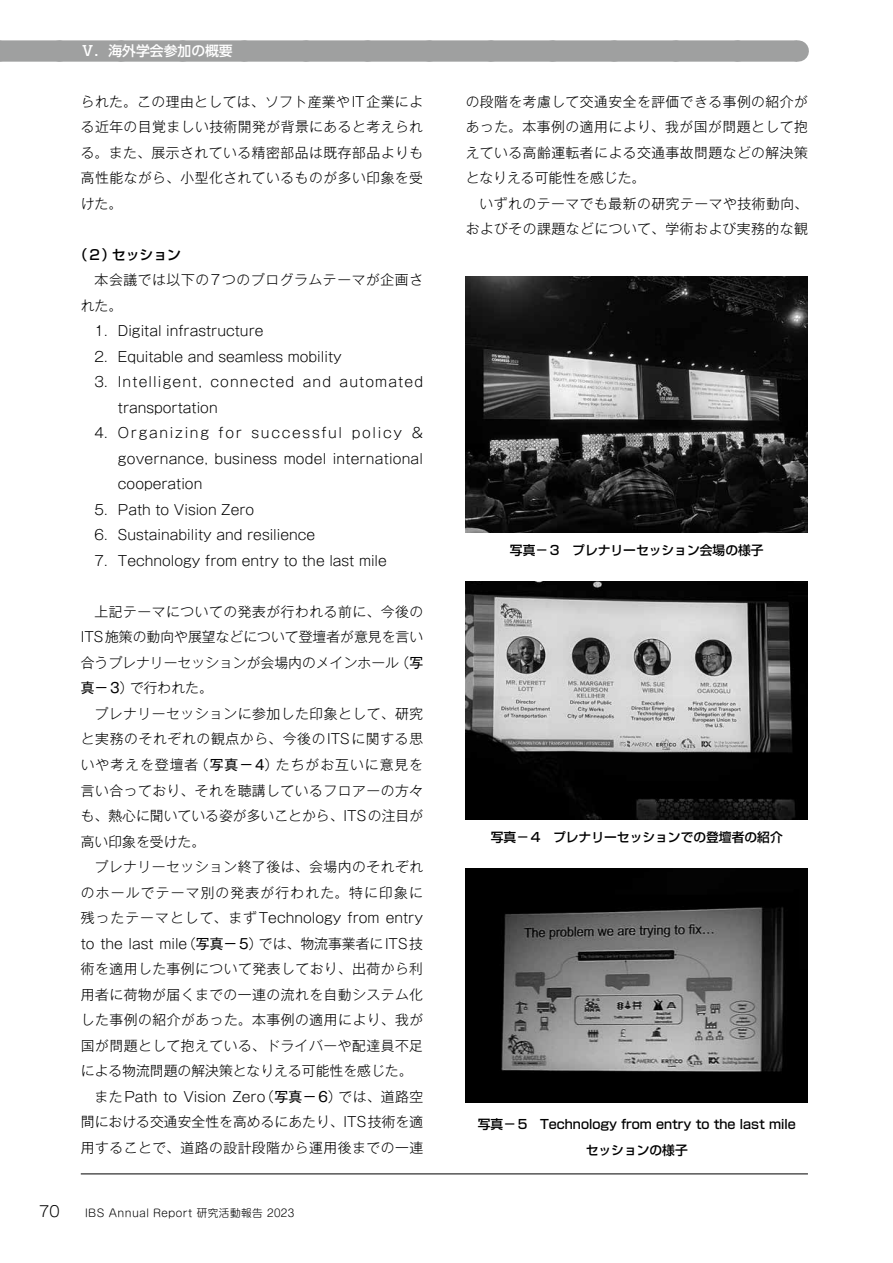
<style>
.page{position:relative;width:893px;height:1263px;background:#fff}
.page>*{position:absolute;margin:0;border:0;box-sizing:border-box;transform-origin:0 0}
.t1{font:300 14.85px "Gothic MB101 Pro";color:#000}
.t2{font:300 13.8px/25.5px "Gothic MB101 Pro";letter-spacing:.035em;color:#000;text-align:justify}
.t3{font:300 13.8px "Gothic MB101 Pro";color:#000}
.t4{font:300 13.8px "Gothic MB101 Pro";letter-spacing:.015em;color:#000}
.t5{font:300 13.8px "Gothic MB101 Pro";letter-spacing:.08em;color:#000}
.t6{font:300 13.8px "Gothic MB101 Pro";letter-spacing:.125em;color:#000}
.t7{font:300 13.8px "Gothic MB101 Pro";letter-spacing:.085em;color:#000}
.t8{font:500 13.8px "UD Shin Go Pro";color:#fff}
.t9{font:500 13.8px "Shin Go Pro";color:#000}
.t10{font:500 12.75px/25.5px "Shin Go Pro";color:#000;text-align:center}
.t11{font:300 10.65px "Shin M Go Pro";letter-spacing:.04em;color:#000}
.s1{font-weight:400}
</style>
<div class="page">
<hr style="left:81px;top:1174px;width:727px;height:1px;background:#000">
<div style="left:0;top:40px;width:797px;height:22px;background:#9fa0a0"></div>
<svg style="left:59px;top:40px;width:707px;height:22px"></svg>
<svg style="left:797px;top:40px;width:1px;height:22px"></svg>
<img style="left:466px;top:277px;width:342px;height:255px">
<img style="left:466px;top:581px;width:342px;height:238px">
<img style="left:466px;top:868px;width:342px;height:235px">
<p class="t8" style="left:81px;top:40px;width:154px">Ⅴ．海外学会参加の概要</p>
<p class="t2" style="left:81px;top:87px;width:344px">られた。この理由としては、ソフト産業やIT企業による近年の目覚ましい技術開発が背景にあると考えられる。また、展示されている精密部品は既存部品よりも高性能ながら、小型化されているものが多い印象を受けた。</p>
<p class="t9" style="left:74px;top:243px;width:109px">（２）セッション</p>
<p class="t2" style="left:95px;top:265px;width:330px">本会議では以下の7つのプログラムテーマが企画さ</p>
<p class="t2" style="left:81px;top:291px;width:43px">れた。</p>
<p class="t3" style="left:95px;top:320px;width:170px">1．Digital infrastructure</p>
<p class="t3" style="left:95px;top:345px;width:249px">2．Equitable and seamless mobility</p>
<p class="t5" style="left:95px;top:371px;width:330px">3．Intelligent, connected and automated</p>
<p class="t3" style="left:118px;top:396px;width:101px">transportation</p>
<p class="t6" style="left:95px;top:422px;width:330px">4．Organizing for successful policy &amp;</p>
<p class="t4" style="left:118px;top:447px;width:307px">governance, business model international</p>
<p class="t3" style="left:118px;top:473px;width:86px">cooperation</p>
<p class="t3" style="left:95px;top:498px;width:161px">5．Path to Vision Zero</p>
<p class="t3" style="left:95px;top:524px;width:222px">6．Sustainability and resilience</p>
<p class="t3" style="left:95px;top:549px;width:294px">7．Technology from entry to the last mile</p>
<p class="t2" style="left:81px;top:597px;width:344px;text-indent:14px">上記テーマについての発表が行われる前に、今後のITS施策の動向や展望などについて登壇者が意見を言い合うプレナリーセッションが会場内のメインホール（<span class="s1">写真－3</span>）で行われた。</p>
<p class="t2" style="left:81px;top:699px;width:344px;text-indent:14px">プレナリーセッションに参加した印象として、研究と実務のそれぞれの観点から、今後のITSに関する思いや考えを登壇者（<span class="s1">写真－4</span>）たちがお互いに意見を言い合っており、それを聴講しているフロアーの方々も、熱心に聞いている姿が多いことから、ITSの注目が高い印象を受けた。</p>
<p class="t2" style="left:95px;top:852px;width:330px">プレナリーセッション終了後は、会場内のそれぞれ</p>
<p class="t7" style="left:81px;top:881px;width:344px">のホールでテーマ別の発表が行われた。特に印象に</p>
<p class="t3" style="left:81px;top:906px;width:344px">残ったテーマとして、まずTechnology from entry</p>
<p class="t3" style="left:81px;top:932px;width:344px">to the last mile（<span class="s1">写真－5</span>）では、物流事業者にITS技</p>
<p class="t2" style="left:81px;top:954px;width:344px">術を適用した事例について発表しており、出荷から利</p>
<p class="t2" style="left:81px;top:980px;width:344px">用者に荷物が届くまでの一連の流れを自動システム化</p>
<p class="t2" style="left:81px;top:1005px;width:344px">した事例の紹介があった。本事例の適用により、我が</p>
<p class="t2" style="left:81px;top:1031px;width:344px">国が問題として抱えている、ドライバーや配達員不足</p>
<p class="t3" style="left:81px;top:1059px;width:333px">による物流問題の解決策となりえる可能性を感じた。</p>
<p class="t3" style="left:95px;top:1085px;width:330px">またPath to Vision Zero（<span class="s1">写真－6</span>）では、道路空</p>
<p class="t3" style="left:81px;top:1110px;width:344px">間における交通安全性を高めるにあたり、ITS技術を適</p>
<p class="t2" style="left:81px;top:1133px;width:344px">用することで、道路の設計段階から運用後までの一連</p>
<p class="t1" style="left:39px;top:1198px;width:22px">70</p>
<p class="t11" style="left:85px;top:1204px;width:211px">IBS Annual Report 研究活動報告 2023</p>
<p class="t2" style="left:466px;top:87px;width:344px">の段階を考慮して交通安全を評価できる事例の紹介があった。本事例の適用により、我が国が問題として抱えている高齢運転者による交通事故問題などの解決策となりえる可能性を感じた。</p>
<p class="t2" style="left:466px;top:189px;width:344px;text-align:right">いずれのテーマでも最新の研究テーマや技術動向、およびその課題などについて、学術および実務的な観</p>
<p class="t10" style="left:510px;top:536px;width:255px">写真－3　プレナリーセッション会場の様子</p>
<p class="t10" style="left:491px;top:823px;width:293px">写真－4　プレナリーセッションでの登壇者の紹介</p>
<p class="t10" style="left:478px;top:1110px;width:319px">写真－5　Technology from entry to the last mileセッションの様子</p>
</div>
